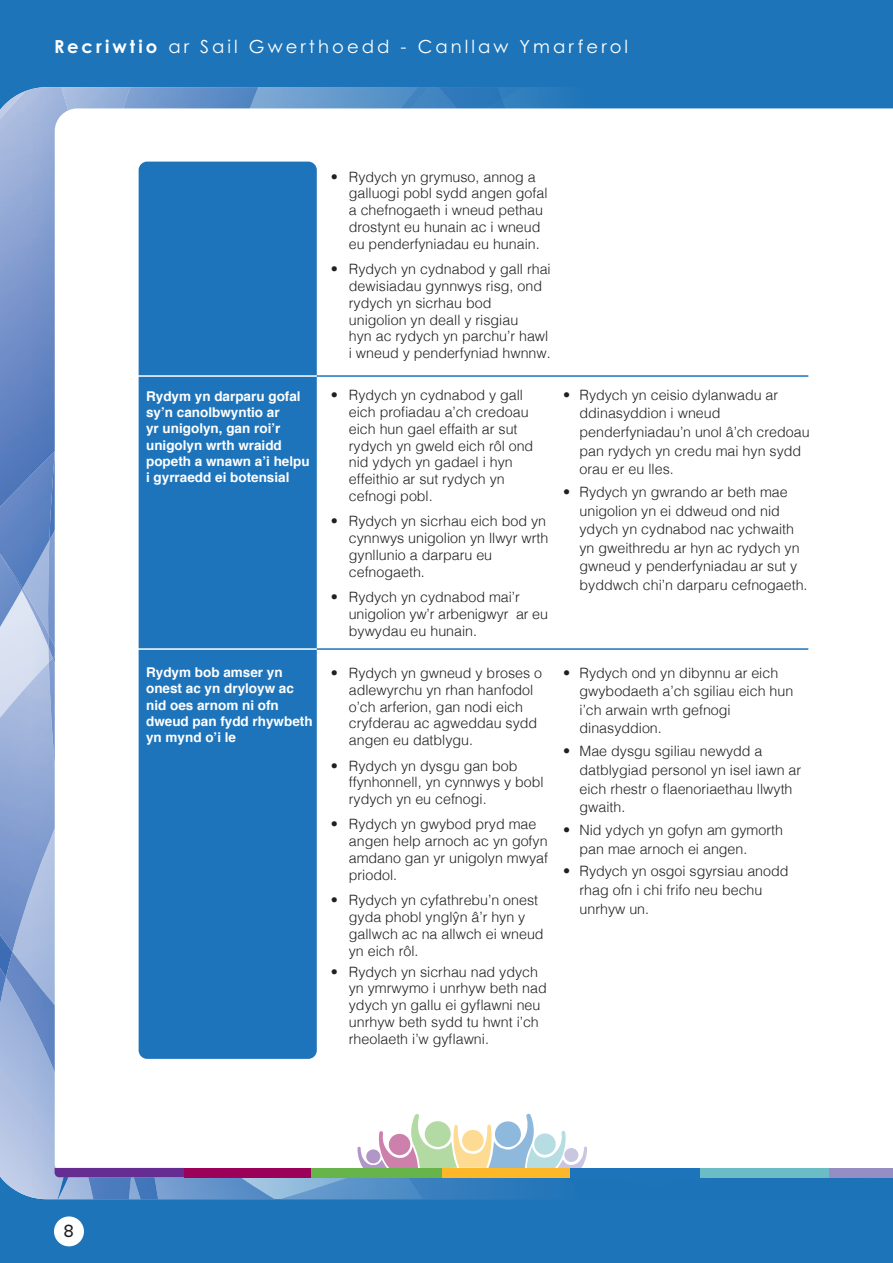
<style>
.page{position:relative;width:893px;height:1263px;background:#1d74b8}
.page>*{position:absolute;margin:0;border:0;box-sizing:border-box;transform-origin:0 0}
.t1{font:18px "Century Gothic Pro";letter-spacing:.17em;color:#fff}
.t2{font:300 18px "Cocon Pro";color:#231f20}
.t3{font:300 14.25px/16.8px "Helvetica";color:#231f20}
.t4{font:700 13.5px/16.2px "Helvetica";color:#fff}
.s1{font-weight:700}
</style>
<div class="page">
<img style="left:325px;top:87px;width:103px;height:21px">
<img style="left:502px;top:87px;width:22px;height:12px">
<img style="left:0;top:520px;width:49px;height:20px">
<img style="left:0;top:536px;width:22px;height:4px">
<img style="left:95px;top:87px;width:163px;height:21px">
<img style="left:0;top:87px;width:95px;height:433px">
<img style="left:502px;top:99px;width:29px;height:9px">
<img style="left:438px;top:87px;width:64px;height:21px">
<img style="left:700px;top:1177px;width:193px;height:1px">
<div style="left:55px;top:108px;width:838px;height:1060px;background:#fff"></div>
<div style="left:54px;top:1216px;width:30px;height:30px;background:#fff;border-radius:50%"></div>
<div style="left:700px;top:1168px;width:129px;height:9px;background:#6bbcc5"></div>
<div style="left:829px;top:1168px;width:64px;height:9px;background:#948ec4"></div>
<svg style="left:0;top:540px;width:589px;height:659px;background:#e8edf3"></svg>
<div style="left:139px;top:162px;width:178px;height:897px;background:#1e74bb;border-radius:9px"></div>
<hr style="left:133px;top:648px;width:189px;height:2px;background:#fff">
<hr style="left:317px;top:648px;width:491px;height:2px;background:#1d74b8">
<hr style="left:133px;top:375px;width:189px;height:2px;background:#fff">
<hr style="left:317px;top:375px;width:491px;height:2px;background:#1d74b8">
<p class="t1" style="left:54px;top:36px;width:576px"><span class="s1">Recriwtio</span> ar Sail Gwerthoedd - Canllaw Ymarferol</p>
<p class="t2" style="left:64px;top:1219px;width:12px">8</p>
<p class="t4" style="left:146px;top:388px;width:165px">Rydym yn darparu gofal sy’n canolbwyntio ar<br>yr unigolyn, gan roi’r unigolyn wrth wraidd popeth a wnawn a’i helpu i gyrraedd ei botensial</p>
<p class="t4" style="left:146px;top:664px;width:168px">Rydym bob amser yn onest ac yn dryloyw ac nid oes arnom ni ofn dweud pan fydd rhywbeth yn mynd o’i le</p>
<p class="t3" style="left:349px;top:167px;width:200px;text-indent:-18px">• Rydych yn grymuso, annog a galluogi pobl sydd angen gofal a chefnogaeth i wneud pethau drostynt eu hunain ac i wneud eu penderfyniadau eu hunain.</p>
<p class="t3" style="left:349px;top:260px;width:203px;text-indent:-18px">• Rydych yn cydnabod y gall rhai dewisiadau gynnwys risg, ond rydych yn sicrhau bod unigolion yn deall y risgiau<br>hyn ac rydych yn parchu’r hawl i wneud y penderfyniad hwnnw.</p>
<p class="t3" style="left:349px;top:386px;width:186px;text-indent:-18px">• Rydych yn cydnabod y gall eich profiadau a’ch credoau eich hun gael effaith ar sut rydych yn gweld eich rôl ond nid ydych yn gadael i hyn effeithio ar sut rydych yn cefnogi pobl.</p>
<p class="t3" style="left:349px;top:512px;width:201px;text-indent:-18px">• Rydych yn sicrhau eich bod yn cynnwys unigolion yn llwyr wrth gynllunio a darparu eu cefnogaeth.</p>
<p class="t3" style="left:349px;top:588px;width:201px;text-indent:-18px">• Rydych yn cydnabod mai’r unigolion yw’r arbenigwyr ar eu bywydau eu hunain.</p>
<p class="t3" style="left:349px;top:663px;width:195px;text-indent:-18px">• Rydych yn gwneud y broses o adlewyrchu yn rhan hanfodol o’ch arferion, gan nodi eich cryfderau ac agweddau sydd angen eu datblygu.</p>
<p class="t3" style="left:349px;top:756px;width:196px;text-indent:-18px">• Rydych yn dysgu gan bob ffynhonnell, yn cynnwys y bobl rydych yn eu cefnogi.</p>
<p class="t3" style="left:349px;top:815px;width:201px;text-indent:-18px">• Rydych yn gwybod pryd mae angen help arnoch ac yn gofyn amdano gan yr unigolyn mwyaf priodol.</p>
<p class="t3" style="left:349px;top:891px;width:196px;text-indent:-18px">• Rydych yn cyfathrebu’n onest gyda phobl ynglŷn â’r hyn y gallwch ac na allwch ei wneud yn eich rôl.</p>
<p class="t3" style="left:349px;top:962px;width:199px;text-indent:-18px">• Rydych yn sicrhau nad ydych yn ymrwymo i unrhyw beth nad ydych yn gallu ei gyflawni neu unrhyw beth sydd tu hwnt i’ch rheolaeth i’w gyflawni.</p>
<p class="t3" style="left:579px;top:384px;width:232px;line-height:18.6px;text-indent:-16px">• Rydych yn ceisio dylanwadu ar ddinasyddion i wneud penderfyniadau’n unol â’ch credoau pan rydych yn credu mai hyn sydd orau er eu lles.</p>
<p class="t3" style="left:579px;top:482px;width:230px;line-height:18.6px;text-indent:-17px">• Rydych yn gwrando ar beth mae unigolion yn ei ddweud ond nid ydych yn cydnabod nac ychwaith yn gweithredu ar hyn ac rydych yn gwneud y penderfyniadau ar sut y byddwch chi’n darparu cefnogaeth.</p>
<p class="t3" style="left:579px;top:662px;width:215px;line-height:18.6px;text-indent:-17px">• Rydych ond yn dibynnu ar eich gwybodaeth a’ch sgiliau eich hun i’ch arwain wrth gefnogi dinasyddion.</p>
<p class="t3" style="left:579px;top:741px;width:223px;line-height:18.6px;text-indent:-17px">• Mae dysgu sgiliau newydd a datblygiad personol yn isel iawn ar eich rhestr o flaenoriaethau llwyth gwaith.</p>
<p class="t3" style="left:579px;top:819px;width:205px;line-height:18.6px;text-indent:-17px">• Nid ydych yn gofyn am gymorth pan mae arnoch ei angen.</p>
<p class="t3" style="left:579px;top:861px;width:211px;line-height:18.6px;text-indent:-17px">• Rydych yn osgoi sgyrsiau anodd rhag ofn i chi frifo neu bechu unrhyw un.</p>
</div>
